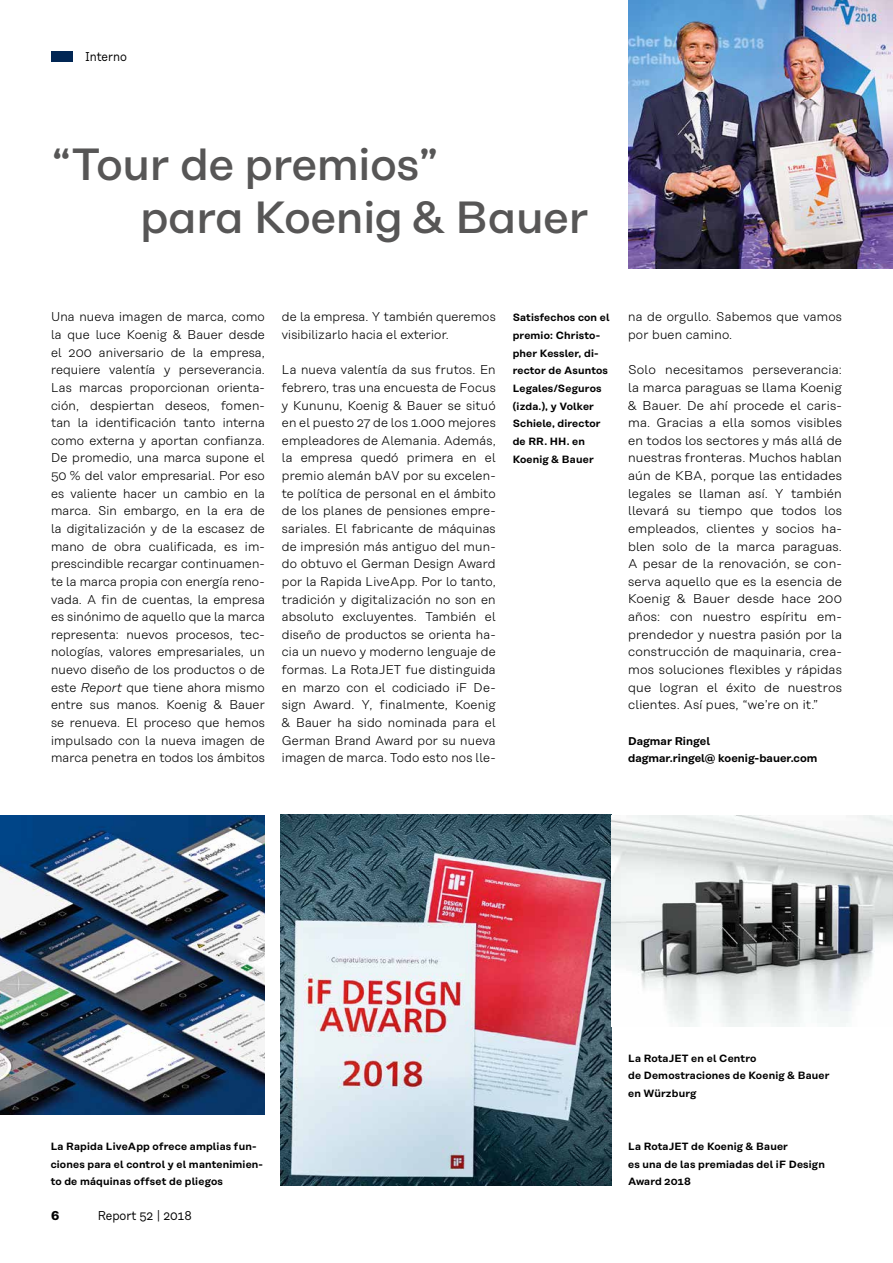
<style>
.page{position:relative;width:893px;height:1263px;background:#fff}
.page>*{position:absolute;margin:0;border:0;box-sizing:border-box;transform-origin:0 0}
.t1{font:500 45px/52.8px "Koenig&Bauer H";letter-spacing:-.01em;color:#575656}
.t2{font:300 12.75px/17.5px "Koenig&Bauer T";letter-spacing:.01em;color:#000;text-align:justify}
.t3{font:12.75px "Koenig&Bauer T";color:#000;scale:.9 1}
.t4{font:700 12.75px "Koenig&Bauer T";color:#000}
.t5{font:600 11.25px/17.7px "Koenig&Bauer T";color:#000}
.t6{font:600 10.5px/17.7px "Koenig&Bauer T";letter-spacing:.015em;color:#000}
.s1{font-style:italic}
</style>
<div class="page">
<div style="left:51px;top:51px;width:21px;height:11px;background:#012654"></div>
<img style="left:628px;top:0;width:265px;height:269px">
<img style="left:0;top:815px;width:265px;height:300px">
<img style="left:281px;top:814px;width:330px;height:371px">
<img style="left:611px;top:815px;width:282px;height:211px">
<p class="t3" style="left:85px;top:50px;width:48px">Interno</p>
<h1 class="t1" style="left:140px;top:139px;width:450px;text-indent:-89px">“Tour de premios”<br>para Koenig &amp; Bauer</h1>
<p class="t2" style="left:51px;top:308px;width:215px">Una nueva imagen de marca, como la que luce Koenig &amp; Bauer desde el 200 aniversario de la empresa, requiere valentía y perseverancia.<br>Las marcas proporcionan orienta&shy;ción, despiertan deseos, fomen&shy;tan la identificación tanto interna como externa y aportan confianza.<br>De promedio, una marca supone el 50 % del valor empresarial. Por eso es valiente hacer un cambio en la marca. Sin embargo, en la era de la digitalización y de la escasez de mano de obra cualificada, es im&shy;prescindible recargar continuamen&shy;te la marca propia con energía reno&shy;vada. A fin de cuentas, la empresa es sinónimo de aquello que la marca representa: nuevos procesos, tec&shy;nologías, valores empresariales, un nuevo diseño de los productos o de este <span class="s1">Report</span> que tiene ahora mismo entre sus manos. Koenig &amp; Bauer se renueva. El proceso que hemos impulsado con la nueva imagen de marca penetra en todos los ámbitos</p>
<p class="t2" style="left:282px;top:308px;width:215px">de la empresa. Y también queremos visibilizarlo hacia el exterior.</p>
<p class="t2" style="left:282px;top:361px;width:215px">La nueva valentía da sus frutos. En febrero, tras una encuesta de Focus y Kununu, Koenig &amp; Bauer se situó en el puesto 27 de los 1.000 mejores empleadores de Alemania. Además, la empresa quedó primera en el premio alemán bAV por su excelen&shy;te política de personal en el ámbito de los planes de pensiones empre&shy;sariales. El fabricante de máquinas de impresión más antiguo del mun&shy;do obtuvo el German Design Award por la Rapida LiveApp. Por lo tanto, tradición y digitalización no son en absoluto excluyentes. También el diseño de productos se orienta ha&shy;cia un nuevo y moderno lenguaje de formas. La RotaJET fue distinguida en marzo con el codiciado iF De&shy;sign Award. Y, finalmente, Koenig &amp; Bauer ha sido nominada para el German Brand Award por su nueva imagen de marca. Todo esto nos lle-</p>
<p class="t6" style="left:513px;top:309px;width:98px">Satisfechos con el premio: Christo&shy;pher Kessler, di&shy;rector de Asuntos<br>Legales/Seguros (izda.), y Volker<br>Schiele, director de RR. HH. en<br>Koenig &amp; Bauer</p>
<p class="t2" style="left:628px;top:308px;width:215px">na de orgullo. Sabemos que vamos por buen camino.</p>
<p class="t2" style="left:628px;top:361px;width:215px">Solo necesitamos perseverancia: la marca paraguas se llama Koenig &amp; Bauer. De ahí procede el caris&shy;ma. Gracias a ella somos visibles en todos los sectores y más allá de nuestras fronteras. Muchos hablan aún de KBA, porque las entidades legales se llaman así. Y también llevará su tiempo que todos los empleados, clientes y socios ha&shy;blen solo de la marca paraguas.<br>A pesar de la renovación, se con&shy;serva aquello que es la esencia de Koenig &amp; Bauer desde hace 200 años: con nuestro espíritu em&shy;prendedor y nuestra pasión por la construcción de maquinaria, crea&shy;mos soluciones flexibles y rápidas que logran el éxito de nuestros clientes. Así pues, “we’re on it.”</p>
<p class="t5" style="left:628px;top:732px;width:191px">Dagmar Ringel<br>dagmar.ringel@ koenig-bauer.com</p>
<p class="t6" style="left:51px;top:1137px;width:214px">La Rapida LiveApp ofrece amplias fun&shy;ciones para el control y el mantenimien&shy;to de máquinas offset de pliegos</p>
<p class="t4" style="left:51px;top:1208px;width:10px">6</p>
<p class="t3" style="left:98px;top:1209px;width:106px">Report 52 | 2018</p>
<p class="t6" style="left:628px;top:1049px;width:203px">La RotaJET en el Centro<br>de Demostraciones de Koenig &amp; Bauer en Würzburg</p>
<p class="t6" style="left:628px;top:1137px;width:198px">La RotaJET de Koenig &amp; Bauer<br>es una de las premiadas del iF Design<br>Award 2018</p>
</div>
